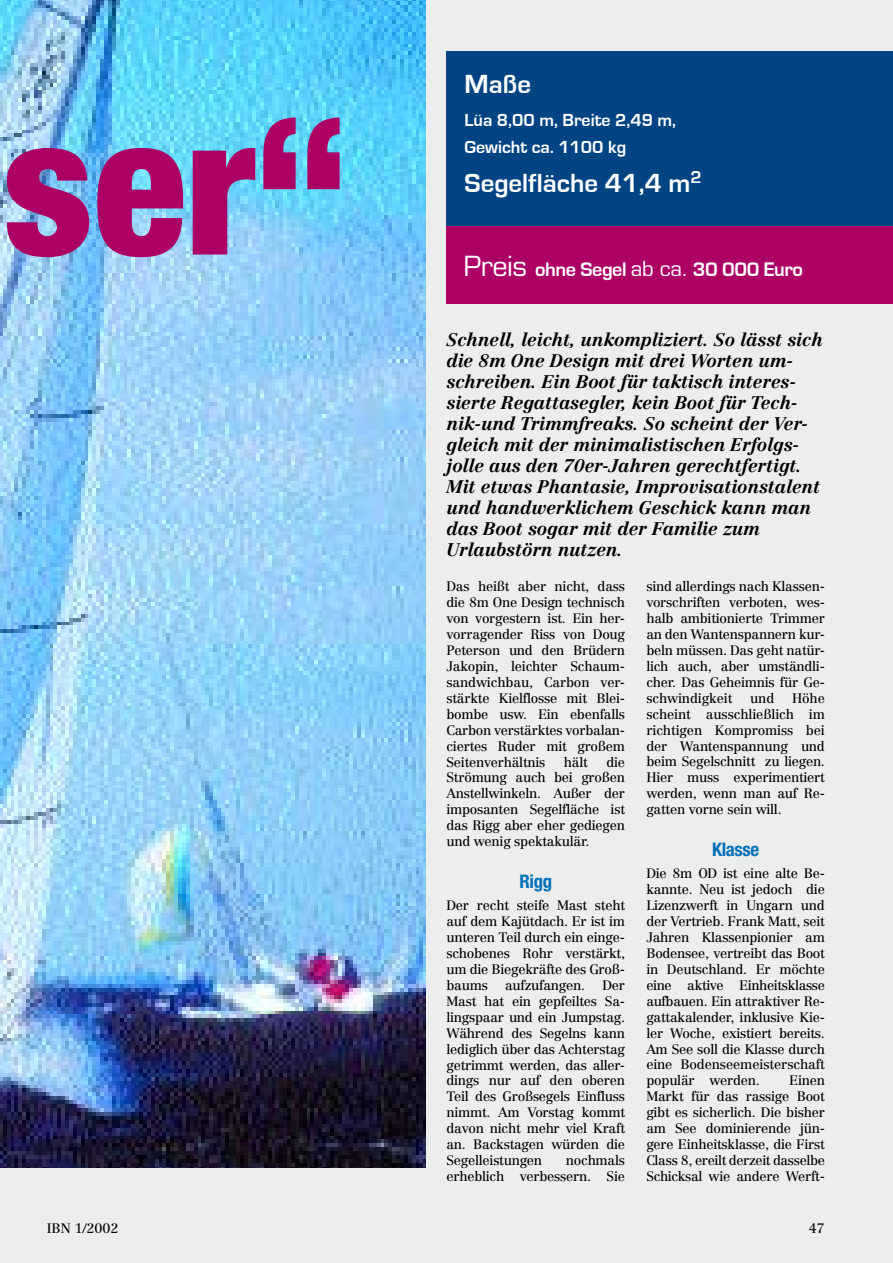
<style>
.page{position:relative;width:893px;height:1263px;background:#eceded}
.page>*{position:absolute;margin:0;border:0;box-sizing:border-box;transform-origin:0 0}
.t1{font:900 condensed 192px "Helvetica Neue";color:#ad0065}
.t2{font:700 27px "Eurostile";color:#fff}
.t3{font:700 20.25px "Eurostile";letter-spacing:-.02em;color:#fff}
.t4{font:700 condensed 18.75px "Helvetica Neue";letter-spacing:-.02em;color:#0070b8}
.t5{font:italic 700 18px/21px "Centennial";letter-spacing:-.005em;color:#000}
.t6{font:700 18px/27px "Eurostile";color:#fff}
.t7{font:13.5px/15.9px "Centennial";letter-spacing:-.02em;color:#000;text-align:justify}
.s1{font-weight:400;font-size:27px}
.s2{font-weight:400}
</style>
<div class="page">
<img style="left:0;top:0;width:425px;height:1167px">
<div style="left:446px;top:51px;width:447px;height:221px;background:#004484"></div>
<div style="left:446px;top:226px;width:447px;height:78px;background:#ad0065"></div>
<h1 class="t1" style="left:4px;top:68px;width:346px">ser“</h1>
<h2 class="t2" style="left:464px;top:69px;width:68px">Maße</h2>
<h3 class="t6" style="left:464px;top:107px;width:213px">Lüa 8,00 m, Breite 2,49 m,<br>Gewicht ca. 1100 kg</h3>
<h2 class="t2" style="left:464px;top:168px;width:239px">Segelfläche 41,4 m<sup>2</sup></h2>
<h3 class="t3" style="left:464px;top:258px;width:341px"><span class="s1">Preis</span> ohne Segel <span class="s2">ab ca.</span> 30 000 Euro</h3>
<p class="t5" style="left:446px;top:328px;width:378px">Schnell, leicht, unkompliziert. So lässt sich die 8m One Design mit drei Worten um&shy;schreiben. Ein Boot für taktisch interes&shy;sierte Regattasegler, kein Boot für Tech&shy;nik-und Trimmfreaks. So scheint der Ver&shy;gleich mit der minimalistischen Erfolgs&shy;jolle aus den 70er-Jahren gerechtfertigt.<br>Mit etwas Phantasie, Improvisationstalent und handwerklichem Geschick kann man das Boot sogar mit der Familie zum Urlaubstörn nutzen.</p>
<p class="t7" style="left:446px;top:578px;width:180px">Das heißt aber nicht, dass die 8m One Design technisch von vorgestern ist. Ein her&shy;vorragender Riss von Doug Peterson und den Brüdern Jakopin, leichter Schaum&shy;sandwichbau, Carbon ver&shy;stärkte Kielflosse mit Blei&shy;bombe usw. Ein ebenfalls Carbon verstärktes vorbalan&shy;ciertes Ruder mit großem Seitenverhältnis</p>
<p class="t7" style="left:446px;top:754px;width:180px;text-indent:160px">die Strömung auch bei großen Anstellwinkeln. Außer der imposanten Segelfläche ist das Rigg aber eher gediegen und wenig spektakulär.</p>
<h3 class="t4" style="left:519px;top:870px;width:34px">Rigg</h3>
<p class="t7" style="left:446px;top:897px;width:180px">Der recht steife Mast steht auf dem Kajütdach. Er ist im unteren Teil durch ein einge&shy;schobenes Rohr verstärkt, um die Biegekräfte des Groß&shy;baums</p>
<p class="t7" style="left:564px;top:754px;width:25px">hält</p>
<p class="t7" style="left:505px;top:977px;width:82px">aufzufangen.</p>
<p class="t7" style="left:446px;top:977px;width:180px;text-indent:156px">Der Mast hat ein gepfeiltes Sa&shy;lingspaar und ein Jumpstag.<br>Während des Segelns kann lediglich über das Achterstag getrimmt werden, das aller&shy;dings nur auf den oberen Teil des Großsegels Einfluss nimmt. Am Vorstag kommt davon nicht mehr viel Kraft an. Backstagen würden die Segelleistungen</p>
<p class="t7" style="left:446px;top:1152px;width:180px;text-align:right">nochmals<br>erheblich verbessern. Sie</p>
<p class="t7" style="left:646px;top:578px;width:180px">sind allerdings nach Klassen&shy;vorschriften verboten, wes&shy;halb ambitionierte Trimmer an den Wantenspannern kur&shy;beln müssen. Das geht natür&shy;lich auch, aber umständli&shy;cher. Das Geheimnis für Ge&shy;schwindigkeit</p>
<p class="t7" style="left:646px;top:690px;width:180px;text-indent:146px">Höhe scheint ausschließlich im richtigen Kompromiss bei der Wantenspannung und beim Segelschnitt zu liegen.<br>Hier muss experimentiert werden, wenn man auf Re&shy;gatten vorne sein will.</p>
<h3 class="t4" style="left:712px;top:838px;width:49px">Klasse</h3>
<p class="t7" style="left:646px;top:865px;width:180px">Die 8m OD ist eine alte Be&shy;kannte. Neu ist jedoch die Lizenzwerft in Ungarn und der Vertrieb. Frank Matt, seit Jahren Klassenpionier am Bodensee, vertreibt das Boot in Deutschland. Er möchte eine aktive Einheitsklasse aufbauen. Ein attraktiver Re&shy;gattakalender, inklusive Kie&shy;ler Woche, existiert bereits.<br>Am See soll die Klasse durch eine Bodenseemeisterschaft populär werden.</p>
<p class="t7" style="left:750px;top:690px;width:26px">und</p>
<p class="t7" style="left:646px;top:1073px;width:180px;text-indent:143px">Einen Markt für das rassige Boot gibt es sicherlich. Die bisher am See dominierende jün&shy;gere Einheitsklasse, die First Class 8, ereilt derzeit dasselbe Schicksal wie andere Werft-</p>
<p class="t7" style="left:47px;top:1220px;width:73px">IBN 1/2002</p>
<p class="t7" style="left:809px;top:1220px;width:17px">47</p>
</div>
